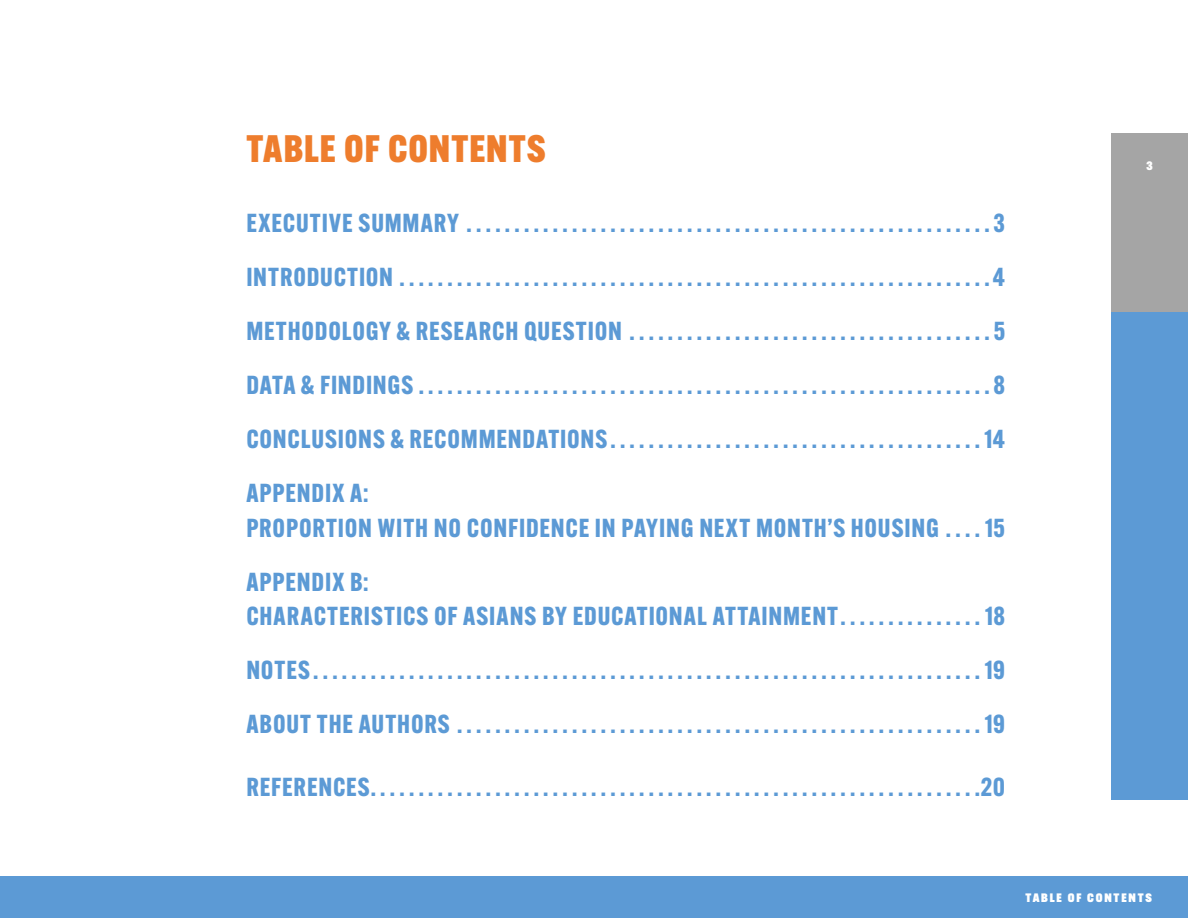
<style>
.page{position:relative;width:1188px;height:918px;background:#fff}
.page>*{position:absolute;margin:0;border:0;box-sizing:border-box;transform-origin:0 0}
._0a_chapter_title{font:800 37.5px "Alternate Gothic ATF";letter-spacing:.03em;color:#ee7d2d}
._02sub2_TOC{font:700 25.5px/34.5px "Alternate Gothic ATF";letter-spacing:.035em;color:#5c9ad5}
.t1{font:900 12px "Alternate Gothic ATF";letter-spacing:.15em;color:#fff}
</style>
<div class="page">
<div style="left:0;top:877px;width:1188px;height:41px;background:#5c9ad5"></div>
<div style="left:1111px;top:312px;width:77px;height:488px;background:#5c9ad5"></div>
<div style="left:1111px;top:134px;width:77px;height:178px;background:#a5a5a5"></div>
<p class="_0a_chapter_title" style="left:246px;top:125px;width:300px">TABLE OF CONTENTS</p>
<p class="_02sub2_TOC" style="left:246px;top:206px;width:760px">EXECUTIVE SUMMARY . . . . . . . . . . . . . . . . . . . . . . . . . . . . . . . . . . . . . . . . . . . . . . . . . . . . . . 3</p>
<p class="_02sub2_TOC" style="left:246px;top:260px;width:760px">INTRODUCTION . . . . . . . . . . . . . . . . . . . . . . . . . . . . . . . . . . . . . . . . . . . . . . . . . . . . . . . . . . . . . 4</p>
<p class="_02sub2_TOC" style="left:246px;top:314px;width:760px">METHODOLOGY &amp; RESEARCH QUESTION . . . . . . . . . . . . . . . . . . . . . . . . . . . . . . . . . . . . . 5</p>
<p class="_02sub2_TOC" style="left:246px;top:368px;width:760px">DATA &amp; FINDINGS . . . . . . . . . . . . . . . . . . . . . . . . . . . . . . . . . . . . . . . . . . . . . . . . . . . . . . . . . . . 8</p>
<p class="_02sub2_TOC" style="left:246px;top:422px;width:760px">CONCLUSIONS &amp; RECOMMENDATIONS . . . . . . . . . . . . . . . . . . . . . . . . . . . . . . . . . . . . . . . 14</p>
<p class="_02sub2_TOC" style="left:246px;top:476px;width:760px">APPENDIX A:<br>PROPORTION WITH NO CONFIDENCE IN PAYING NEXT MONTH’S HOUSING . . . . 15</p>
<p class="_02sub2_TOC" style="left:246px;top:564px;width:760px">APPENDIX B:<br>CHARACTERISTICS OF ASIANS BY EDUCATIONAL ATTAINMENT . . . . . . . . . . . . . . . 18</p>
<p class="_02sub2_TOC" style="left:246px;top:653px;width:760px">NOTES . . . . . . . . . . . . . . . . . . . . . . . . . . . . . . . . . . . . . . . . . . . . . . . . . . . . . . . . . . . . . . . . . . . . . . 19</p>
<p class="_02sub2_TOC" style="left:246px;top:707px;width:760px">ABOUT THE AUTHORS . . . . . . . . . . . . . . . . . . . . . . . . . . . . . . . . . . . . . . . . . . . . . . . . . . . . . . . 19</p>
<p class="_02sub2_TOC" style="left:246px;top:770px;width:760px">REFERENCES . . . . . . . . . . . . . . . . . . . . . . . . . . . . . . . . . . . . . . . . . . . . . . . . . . . . . . . . . . . . . . . 20</p>
<p class="t1" style="left:1147px;top:158px;width:8px">3</p>
<p class="t1" style="left:1026px;top:890px;width:128px">TABLE OF CONTENTS</p>
</div>
